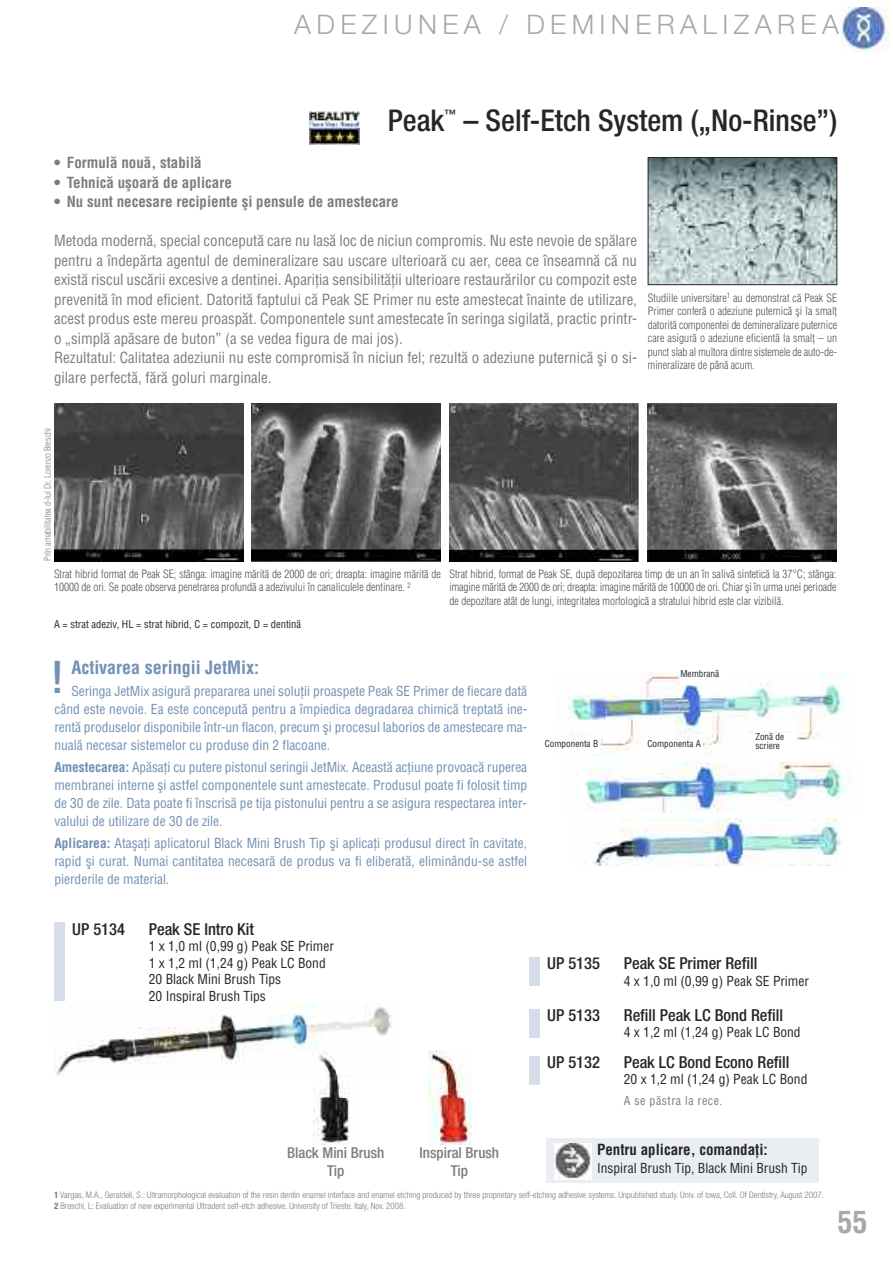
<style>
.page{position:relative;width:893px;height:1263px;background:#fff}
.page>*{position:absolute;margin:0;border:0;box-sizing:border-box;transform-origin:0 0}
.t1{font:500 condensed 45px "Helvetica Neue LTCE";color:#7291b4}
.t2{font:500 condensed 30px "Helvetica Neue LTCE";color:#272627}
.t3{font:700 condensed 30px "Helvetica LTCE";color:#a9a8a9}
.t4{font:300 27px "Helvetica Neue CELT";letter-spacing:.2em;color:#a9a8a9}
.t5{font:700 condensed 18px "Helvetica LTCE";color:#7291b4}
.t6{font:500 condensed 16.5px "Helvetica Neue LTCE";color:#272627}
.t7{font:500 condensed 15px/19.5px "Helvetica LTCE";color:#7d7d7d}
.t8{font:700 condensed 15px "Helvetica LTCE";color:#7d7d7d}
.t9{font:500 condensed 15px/18px "Helvetica Neue LTCE";color:#7d7d7d;text-align:center}
.t10{font:700 condensed 15px "Helvetica LTCE";color:#272627}
.t11{font:500 condensed 13.5px/18px "Helvetica LTCE";color:#7291b4;text-align:justify}
.t12{font:500 condensed 13.5px/16.5px "Helvetica LTCE";color:#272627}
.t13{font:500 condensed 12px "Helvetica LTCE";letter-spacing:.04em;color:#7d7d7d}
.t14{font:500 condensed 11.7px "Helvetica Neue LTCE";color:#272627}
.t15{font:300 condensed 11.25px/13.5px "Helvetica LTCE";color:#525152;text-align:justify}
.t16{font:500 condensed 10.5px "Helvetica LTCE";color:#272627}
.t17{font:500 condensed 9.15px/9px "Helvetica LTCE";color:#272627}
.t18{font:300 condensed 9px/10.5px "Helvetica Neue";color:#7d7d7d}
.t19{font:300 condensed 9px "Helvetica LTCE";color:#7d7d7d}
.s1{font-weight:700}
</style>
<div class="page">
<img style="left:842px;top:8px;width:47px;height:43px">
<img style="left:557px;top:672px;width:287px;height:82px">
<img style="left:585px;top:762px;width:262px;height:52px">
<div style="left:797px;top:741px;width:42px;height:17px;background:#fff"></div>
<img style="left:650px;top:159px;width:185px;height:124px">
<div style="left:648px;top:157px;width:189px;height:128px;border:1px solid #272627"></div>
<div style="left:546px;top:1138px;width:273px;height:45px;background:#eaeef4"></div>
<img style="left:554px;top:1144px;width:37px;height:35px">
<div style="left:529px;top:957px;width:11px;height:29px;background:#d5dee8"></div>
<div style="left:529px;top:1009px;width:11px;height:28px;background:#d5dee8"></div>
<div style="left:529px;top:1056px;width:11px;height:28px;background:#d5dee8"></div>
<div style="left:54px;top:923px;width:11px;height:78px;background:#d5dee8"></div>
<img style="left:54px;top:404px;width:189px;height:157px">
<img style="left:252px;top:404px;width:189px;height:157px">
<img style="left:449px;top:404px;width:190px;height:157px">
<img style="left:647px;top:404px;width:189px;height:157px">
<img style="left:594px;top:819px;width:248px;height:46px">
<div style="left:545px;top:740px;width:55px;height:14px;background:#fff"></div>
<div style="left:680px;top:670px;width:54px;height:15px;background:#fff"></div>
<div style="left:647px;top:740px;width:56px;height:14px;background:#fff"></div>
<div style="left:747px;top:734px;width:50px;height:26px;background:#fff"></div>
<img style="left:309px;top:112px;width:51px;height:33px">
<svg style="left:428px;top:1050px;width:25px;height:52px"></svg>
<img style="left:429px;top:1051px;width:43px;height:93px">
<img style="left:54px;top:1003px;width:338px;height:73px">
<img style="left:314px;top:1052px;width:40px;height:92px">
<h3 class="t4" style="left:294px;top:14px;width:546px">ADEZIUNEA / DEMINERALIZAREA</h3>
<h2 class="t2" style="left:388px;top:110px;width:58px">Peak</h2>
<p class="t14" style="left:444px;top:110px;width:13px">™</p>
<h2 class="t2" style="left:463px;top:110px;width:375px">– Self-Etch System („No-Rinse”)</h2>
<p class="t8" style="left:54px;top:157px;width:149px">• Formulă nouă, stabilă</p>
<p class="t8" style="left:54px;top:176px;width:179px">• Tehnică uşoară de aplicare</p>
<p class="t8" style="left:54px;top:196px;width:346px">• Nu sunt necesare recipiente şi pensule de amestecare</p>
<p class="t7" style="left:54px;top:232px;width:584px">Metoda modernă, special concepută care nu lasă loc de niciun compromis. Nu este nevoie de spălare pentru a îndepărta agentul de demineralizare sau uscare ulterioară cu aer, ceea ce înseamnă că nu există riscul uscării excesive a dentinei. Apariţia sensibilităţii ulterioare restaurărilor cu compozit este prevenită în mod eficient. Datorită faptului că Peak SE Primer nu este amestecat înainte de utilizare, acest produs este mereu proaspăt. Componentele sunt amestecate în seringa sigilată, practic printr&shy;o „simplă apăsare de buton” (a se vedea figura de mai jos).<br>Rezultatul: Calitatea adeziunii nu este compromisă în niciun fel; rezultă o adeziune puternică şi o si&shy;gilare perfectă, fără goluri marginale.</p>
<p class="t15" style="left:648px;top:292px;width:191px">Studiile universitare<sup>1</sup> au demonstrat că Peak SE Primer conferă o adeziune puternică şi la smalţ datorită componentei de demineralizare puternice care asigură o adeziune eficientă la smalţ – un punct slab al multora dintre sistemele de auto-de&shy;mineralizare de până acum.</p>
<p class="t19" style="left:44px;top:561px;width:134px;rotate:-90deg">Prin amabilitatea d-lui Dr. Lorenzo Breschi</p>
<p class="t15" style="left:54px;top:568px;width:388px">Strat hibrid format de Peak SE; stânga: imagine mărită de 2000 de ori; dreapta: imagine mărită de<br>10000 de ori. Se poate observa penetrarea profundă a adezivului în canaliculele dentinare. <sup>2</sup></p>
<p class="t15" style="left:449px;top:568px;width:388px">Strat hibrid, format de Peak SE, după depozitarea timp de un an în salivă sintetică la 37°C; stânga: imagine mărită de 2000 de ori; dreapta: imagine mărită de 10000 de ori. Chiar şi în urma unei perioade de depozitare atât de lungi, integritatea morfologică a stratului hibrid este clar vizibilă.</p>
<p class="t16" style="left:54px;top:620px;width:249px">A = strat adeziv, HL = strat hibrid, C = compozit, D = dentină</p>
<h3 class="t5" style="left:71px;top:660px;width:189px">Activarea seringii JetMix:</h3>
<p class="t11" style="left:54px;top:683px;width:474px;text-indent:17px">Seringa JetMix asigură prepararea unei soluţii proaspete Peak SE Primer de fiecare dată când este nevoie. Ea este concepută pentru a împiedica degradarea chimică treptată ine&shy;rentă produselor disponibile într-un flacon, precum şi procesul laborios de amestecare ma&shy;nuală necesar sistemelor cu produse din 2 flacoane.</p>
<p class="t11" style="left:54px;top:759px;width:474px"><span class="s1">Amestecarea:</span> Apăsaţi cu putere pistonul seringii JetMix. Această acţiune provoacă ruperea membranei interne şi astfel componentele sunt amestecate. Produsul poate fi folosit timp de 30 de zile. Data poate fi înscrisă pe tija pistonului pentru a se asigura respectarea inter&shy;valului de utilizare de 30 de zile.</p>
<p class="t11" style="left:54px;top:835px;width:474px"><span class="s1">Aplicarea:</span> Ataşaţi aplicatorul Black Mini Brush Tip şi aplicaţi produsul direct în cavitate, rapid şi curat. Numai cantitatea necesară de produs va fi eliberată, eliminându-se astfel pierderile de material.</p>
<h1 class="t1" style="left:51px;top:660px;width:14px">!</h1>
<p class="t6" style="left:72px;top:923px;width:54px">UP 5134</p>
<p class="t6" style="left:149px;top:923px;width:107px">Peak SE Intro Kit</p>
<p class="t12" style="left:149px;top:939px;width:187px">1 x 1,0 ml (0,99 g) Peak SE Primer<br>1 x 1,2 ml (1,24 g) Peak LC Bond<br>20 Black Mini Brush Tips<br>20 Inspiral Brush Tips</p>
<p class="t9" style="left:287px;top:1145px;width:99px">Black Mini Brush<br>Tip</p>
<p class="t9" style="left:420px;top:1145px;width:81px">Inspiral Brush<br>Tip</p>
<p class="t17" style="left:545px;top:740px;width:55px">Componenta B</p>
<p class="t17" style="left:680px;top:670px;width:40px">Membrană</p>
<p class="t17" style="left:647px;top:740px;width:55px">Componenta A</p>
<p class="t17" style="left:755px;top:733px;width:30px">Zonă de scriere</p>
<p class="t6" style="left:547px;top:957px;width:54px">UP 5135</p>
<p class="t6" style="left:624px;top:957px;width:135px">Peak SE Primer Refill</p>
<p class="t12" style="left:624px;top:974px;width:187px">4 x 1,0 ml (0,99 g) Peak SE Primer</p>
<p class="t6" style="left:547px;top:1009px;width:54px">UP 5133</p>
<p class="t6" style="left:624px;top:1009px;width:161px">Refill Peak LC Bond Refill</p>
<p class="t12" style="left:624px;top:1025px;width:178px">4 x 1,2 ml (1,24 g) Peak LC Bond</p>
<p class="t6" style="left:547px;top:1056px;width:54px">UP 5132</p>
<p class="t6" style="left:624px;top:1056px;width:167px">Peak LC Bond Econo Refill</p>
<p class="t12" style="left:624px;top:1072px;width:185px">20 x 1,2 ml (1,24 g) Peak LC Bond</p>
<p class="t13" style="left:624px;top:1095px;width:100px">A se păstra la rece.</p>
<p class="t10" style="left:597px;top:1144px;width:172px">Pentru aplicare, comandaţi:</p>
<p class="t12" style="left:597px;top:1161px;width:212px">Inspiral Brush Tip, Black Mini Brush Tip</p>
<p class="t18" style="left:54px;top:1190px;width:771px"><span class="s1">1</span> Vargas, M.A., Geraldeli, S.: Ultramorphological evaluation of the resin dentin enamel interface and enamel etching produced by three proprietary self-etching adhesive systems. Unpublished study. Univ. of Iowa, Coll. Of Dentistry, August 2007.<br><span class="s1">2</span> Breschi, L: Evaluation of new experimental Ultradent self-etch adhesive. University of Trieste. Italy, Nov. 2008.</p>
<h2 class="t3" style="left:837px;top:1210px;width:31px">55</h2>
</div>
